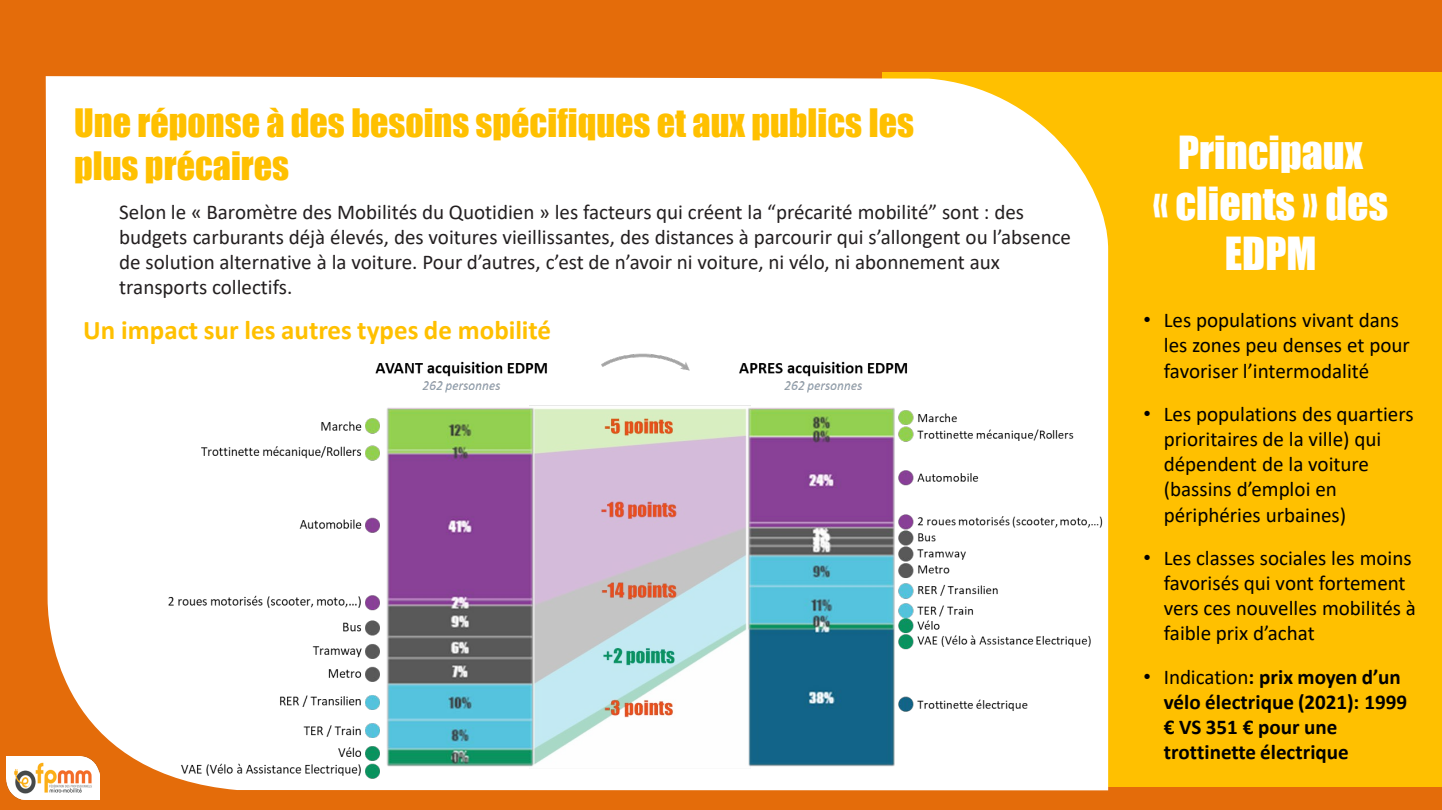
<style>
.page{position:relative;width:1442px;height:810px;background:#fff}
.page>*{position:absolute;margin:0;border:0;box-sizing:border-box;transform-origin:0 0}
.t1{font:42px/50.4px "Impact";color:#fff;text-align:center}
.t2{font:36px/43.2px "Impact";color:#ffc000}
.t3{font:700 27px "Calibri";color:#ffc000}
.t4{font:21px/25.2px "Calibri";color:#231f20}
.t5{font:21px/25.2px "Calibri";color:#000}
.t6{font:700 21px/25.2px "Calibri";color:#000}
.s1{font-family:"Arial"}
.s2{font-family:"Arial";font-weight:400}
.s3{font-weight:400}
</style>
<div class="page">
<div style="left:0;top:0;width:1441px;height:810px;background:#e46c0a"></div>
<div style="left:882px;top:72px;width:559px;height:714px;background:#ffc000"></div>
<div style="left:46px;top:76px;width:1062px;height:714px;background:#fff"></div>
<img style="left:163px;top:352px;width:946px;height:433px">
<img style="left:7px;top:756px;width:93px;height:44px">
<p class="t2" style="left:74px;top:100px;width:841px">Une réponse à des besoins spécifiques et aux publics les plus précaires</p>
<p class="t4" style="left:119px;top:199px;width:953px">Selon le « Baromètre des Mobilités du Quotidien » les facteurs qui créent la “précarité mobilité” sont : des budgets carburants déjà élevés, des voitures vieillissantes, des distances à parcourir qui s’allongent ou l’absence de solution alternative à la voiture. Pour d’autres, c’est de n’avoir ni voiture, ni vélo, ni abonnement aux transports collectifs.</p>
<p class="t3" style="left:83px;top:310px;width:469px">Un impact sur les autres types de mobilité</p>
<p class="t1" style="left:1152px;top:127px;width:237px">Principaux<br>« clients » des<br>EDPM</p>
<p class="t5" style="left:1163px;top:307px;width:247px;text-indent:-20px"><span class="s1">•</span> Les populations vivant dans les zones peu denses et pour favoriser l’intermodalité</p>
<p class="t5" style="left:1163px;top:401px;width:251px;text-indent:-20px"><span class="s1">•</span> Les populations des quartiers prioritaires de la ville) qui dépendent de la voiture (bassins d’emploi en périphéries urbaines)</p>
<p class="t5" style="left:1163px;top:545px;width:254px;text-indent:-20px"><span class="s1">•</span> Les classes sociales les moins favorisés qui vont fortement vers ces nouvelles mobilités à faible prix d’achat</p>
<p class="t6" style="left:1163px;top:664px;width:245px;text-indent:-20px"><span class="s2">•</span> <span class="s3">Indication</span>: prix moyen d’un vélo électrique (2021): 1999 € VS 351 € pour une trottinette électrique</p>
</div>
